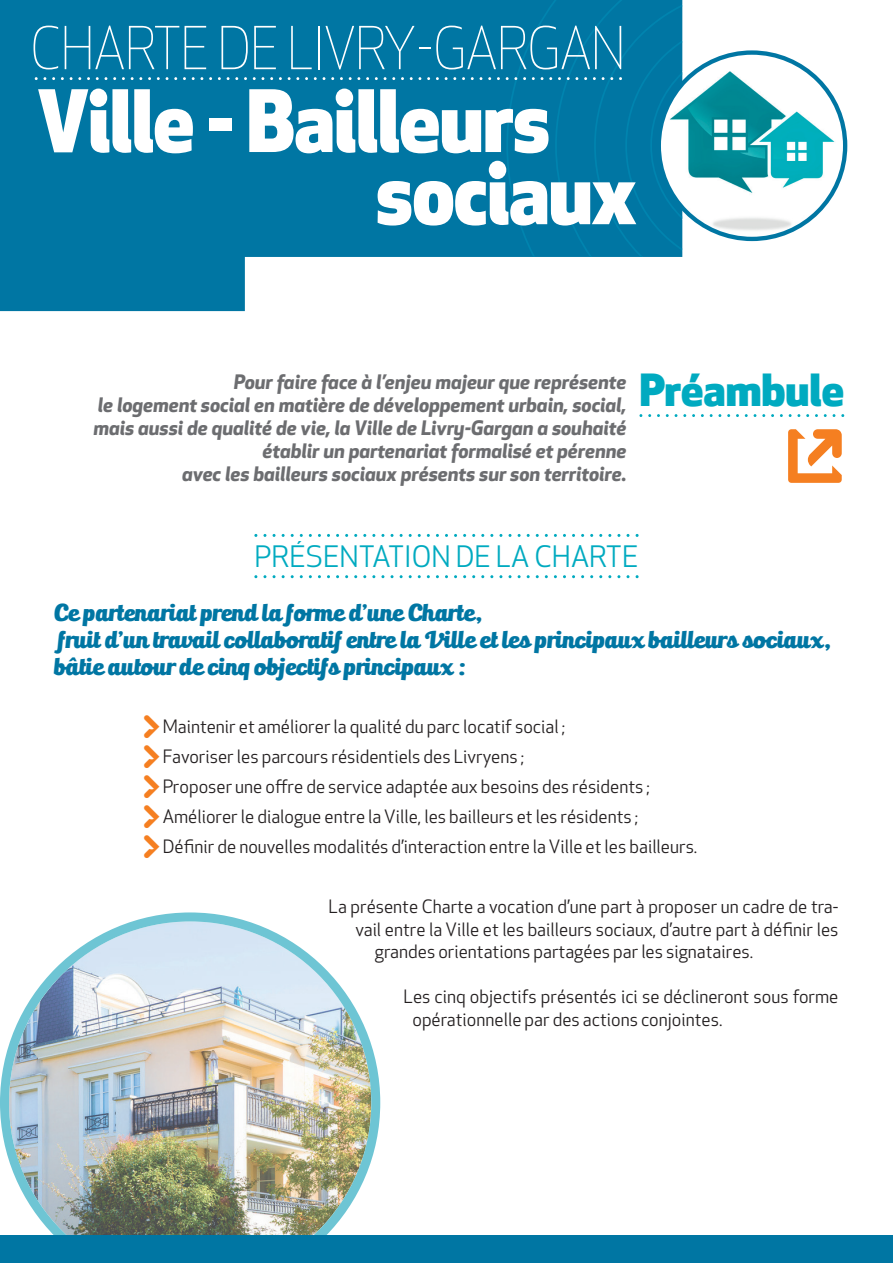
<style>
.page{position:relative;width:893px;height:1263px;background:#fff}
.page>*{position:absolute;margin:0;border:0;box-sizing:border-box;transform-origin:0 0}
.t1{font:86.55px "Breezi Icon Set";color:#f57f21}
.t2{font:800 83.7px/72.2px "Apex New";letter-spacing:-.01em;color:#fff;scale:.95 1}
.t3{font:300 57.75px "Apex New";color:#fff;scale:.9 1}
.t4{font:800 43.35px "Apex New";color:#00aac0}
.t5{font:28.8px "Apex New";color:#00aac0}
.t6{font:22.5px "Bulletto Killa";color:#0076a3}
.t7{font:italic 700 19.5px/23.1px "Apex New";color:#6c6d70;text-align:right}
.t8{font:18px/30px "Apex New";color:#231f20}
.s1{font-family:"Breezi Icon Set";font-size:30px;color:#f57f21}
</style>
<div class="page">
<img style="left:0;top:912px;width:380px;height:323px">
<svg style="left:0;top:0;width:506px;height:311px;background:#1782ab"></svg>
<div style="left:506px;top:0;width:176px;height:257px;background:#0076a3"></div>
<svg style="left:35px;top:77px;width:587px;height:3px;background:#3e97b9"></svg>
<svg style="left:254px;top:534px;width:385px;height:3px"></svg>
<svg style="left:254px;top:575px;width:385px;height:3px"></svg>
<svg style="left:639px;top:414px;width:205px;height:3px"></svg>
<svg style="left:657px;top:50px;width:190px;height:191px"></svg>
<div style="left:0;top:1235px;width:893px;height:28px;background:#0076a3"></div>
<h3 class="t3" style="left:31px;top:13px;width:662px">CHARTE DE LIVRY-GARGAN</h3>
<h2 class="t2" style="left:376px;top:83px;width:276px;text-indent:-338px">Ville - Bailleurs sociaux</h2>
<p class="t7" style="left:93px;top:369px;width:534px">Pour faire face à l’enjeu majeur que représente<br>le logement social en matière de développement urbain, social, mais aussi de qualité de vie, la Ville de Livry-Gargan a souhaité établir un partenariat formalisé et pérenne<br>avec les bailleurs sociaux présents sur son territoire.</p>
<h3 class="t4" style="left:639px;top:360px;width:206px">Préambule</h3>
<h1 class="t1" style="left:783px;top:420px;width:64px">o</h1>
<h3 class="t5" style="left:254px;top:538px;width:386px">PRÉSENTATION DE LA CHARTE</h3>
<p class="t6" style="left:190px;top:600px;width:119px">▼ ■ ● □</p>
<p class="t6" style="left:74px;top:627px;width:255px">◆▼ ◆■ ▼ ❖ ● □●● □ ▼</p>
<p class="t6" style="left:357px;top:627px;width:51px">■▼ ●</p>
<p class="t6" style="left:451px;top:627px;width:81px">●● ▼ ● ▲</p>
<p class="t6" style="left:681px;top:627px;width:87px">●● ◆ ▲ ▲□</p>
<p class="t6" style="left:79px;top:654px;width:89px">▼ ◆▼□◆</p>
<p class="t6" style="left:226px;top:654px;width:43px">■❑ □</p>
<p class="t8" style="left:142px;top:711px;width:556px"><span class="s1">&gt;</span> Maintenir et améliorer la qualité du parc locatif social ;<br><span class="s1">&gt;</span> Favoriser les parcours résidentiels des Livryens ;<br><span class="s1">&gt;</span> Proposer une offre de service adaptée aux besoins des résidents ;<br><span class="s1">&gt;</span> Améliorer le dialogue entre la Ville, les bailleurs et les résidents ;<br><span class="s1">&gt;</span> Définir de nouvelles modalités d’interaction entre la Ville et les bailleurs.</p>
<p class="t8" style="left:328px;top:892px;width:511px">La présente Charte a vocation d’une part à proposer un cadre de tra-</p>
<p class="t8" style="left:355px;top:914px;width:484px">vail entre la Ville et les bailleurs sociaux, d’autre part à définir les</p>
<p class="t8" style="left:375px;top:937px;width:380px">grandes orientations partagées par les signataires.</p>
<p class="t8" style="left:412px;top:985px;width:428px;line-height:22.5px;text-indent:-9px">Les cinq objectifs présentés ici se déclineront sous forme opérationnelle par des actions conjointes.</p>
</div>
